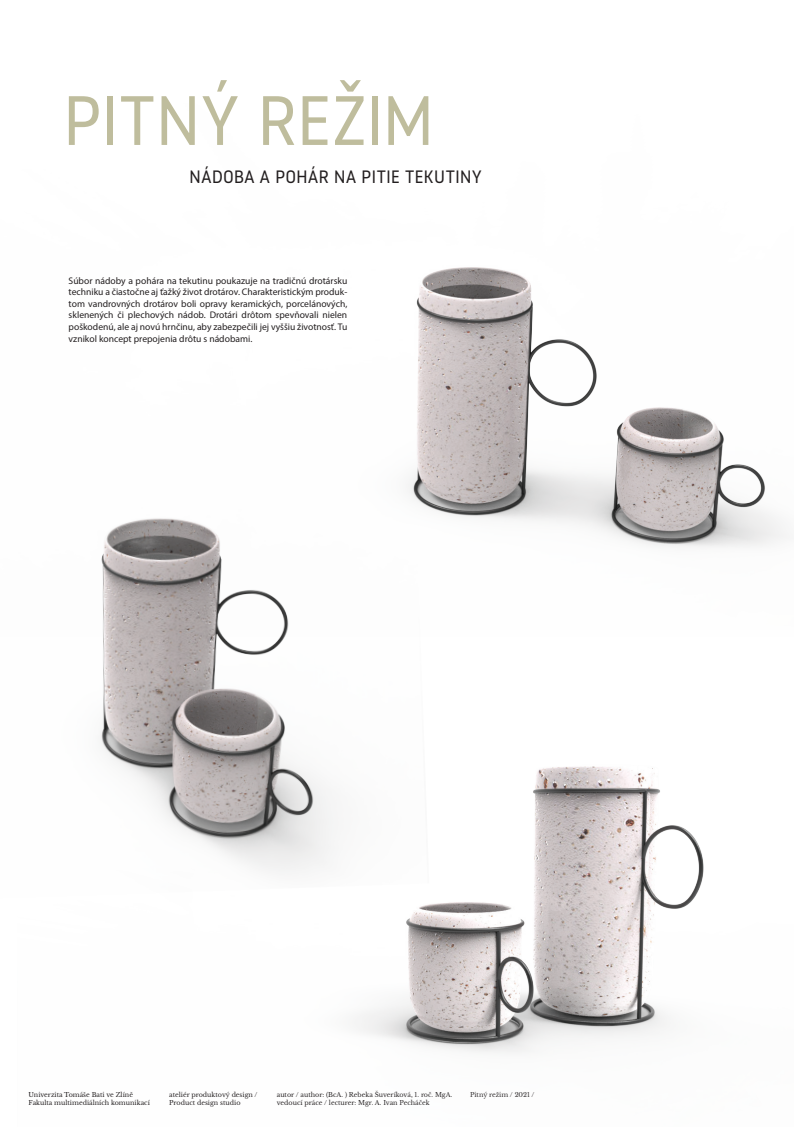
<style>
.page{position:relative;width:794px;height:1134px;background:#fff}
.page>*{position:absolute;margin:0;border:0;box-sizing:border-box;transform-origin:0 0}
.t1{font:69.6px "Noway";letter-spacing:-.025em;color:#bfbd9d}
.t2{font:17.92px "Noway";letter-spacing:-.005em;color:#231f20}
.t3{font:9.6px/11.5px "Myriad Pro";color:#231f20;text-align:justify}
.t4{font:6.4px/8px "Libre Baskerville";color:#231f20}
</style>
<div class="page">
<img style="left:354px;top:766px;width:350px;height:287px">
<img style="left:100px;top:637px;width:329px;height:262px">
<img style="left:101px;top:267px;width:686px;height:370px">
<h1 class="t1" style="left:62px;top:73px;width:374px">PITNÝ REŽIM</h1>
<h2 class="t2" style="left:189px;top:165px;width:294px">NÁDOBA A POHÁR NA PITIE TEKUTINY</h2>
<p class="t3" style="left:69px;top:275px;width:280px">Súbor nádoby a pohára na tekutinu poukazuje na tradičnú drotársku techniku a čiastočne aj ťažký život drotárov. Charakteristickým produk&shy;tom vandrovných drotárov boli opravy keramických, porcelánových, sklenených či plechových nádob. Drotári drôtom spevňovali nielen poškodenú, ale aj novú hrnčinu, aby zabezpečili jej vyššiu životnosť. Tu vznikol koncept prepojenia drôtu s nádobami.</p>
<p class="t4" style="left:29px;top:1091px;width:123px">Univerzita Tomáše Bati ve Zlíně<br>Fakulta multimediálních komunikací</p>
<p class="t4" style="left:169px;top:1091px;width:90px">ateliér produktový design /<br>Product design studio</p>
<p class="t4" style="left:277px;top:1091px;width:177px">autor / author: (BcA. ) Rebeka Šuveríková, 1. roč. MgA. vedoucí práce / lecturer: Mgr. A. Ivan Pecháček</p>
<p class="t4" style="left:470px;top:1091px;width:66px">Pitný režim / 2021 /</p>
</div>
